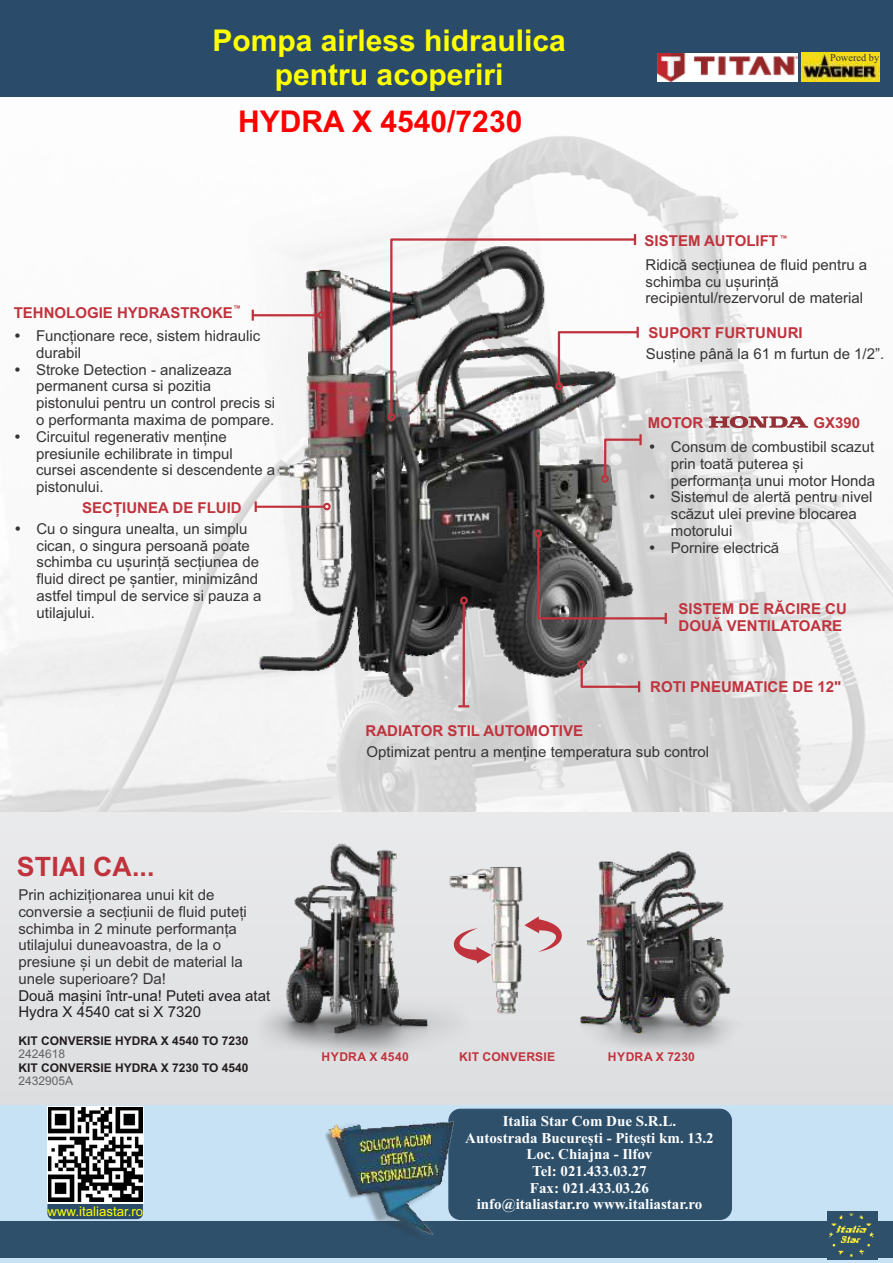
<style>
.page{position:relative;width:893px;height:1263px;background:#fff}
.page>*{position:absolute;margin:0;border:0;box-sizing:border-box;transform-origin:0 0}
.t1{font:700 30px/33.5px "Arial";color:#ff0;text-align:center}
.t2{font:700 30px "Arial";color:#f00}
.t3{font:700 26.7px "Arial";letter-spacing:.01em;color:#c0333d}
.t4{font:15px/16.8px "Arial";color:#373435}
.t5{font:700 15px/16.8px "Arial";color:#c0333d}
.t6{font:700 15px/16.6px "Times New Roman";color:#fefefe;text-align:center}
.t7{font:15px/16.8px "Arial";color:#221e1f}
.t8{font:13.2px "Arial";color:#ff0}
.t9{font:700 12.15px "Arial";letter-spacing:.015em;color:#c0333d}
.t10{font:700 12.15px "Arial";letter-spacing:.035em;color:#c0333d}
.t11{font:700 12px "Arial";color:#221e1f}
.t12{font:12px "Arial";color:#626365}
.t13{font:10.35px "Times New Roman";color:#373435}
.t14{font:700 7.8px "Arial";color:#c0333d}
</style>
<div class="page">
<img style="left:0;top:136px;width:893px;height:676px">
<div style="left:0;top:1105px;width:893px;height:158px;background:#c7e1f5"></div>
<div style="left:0;top:0;width:893px;height:97px;background:#2a4c6a"></div>
<div style="left:0;top:1221px;width:893px;height:36px;background:#2e506b"></div>
<img style="left:801px;top:53px;width:79px;height:29px">
<img style="left:657px;top:53px;width:141px;height:29px">
<div style="left:0;top:812px;width:893px;height:293px;background:#e2e3e5"></div>
<img style="left:562px;top:849px;width:188px;height:188px">
<img style="left:256px;top:837px;width:204px;height:204px">
<svg style="left:527px;top:916px;width:35px;height:36px"></svg>
<img style="left:448px;top:860px;width:79px;height:158px">
<svg style="left:709px;top:416px;width:99px;height:12px"></svg>
<img style="left:211px;top:236px;width:470px;height:470px">
<div style="left:388px;top:413px;width:7px;height:8px;border:2px solid #c0333d;border-radius:50%"></div>
<svg style="left:389px;top:234px;width:251px;height:183px"></svg>
<div style="left:601px;top:475px;width:8px;height:8px;border:2px solid #c0333d;border-radius:50%"></div>
<svg style="left:602px;top:434px;width:41px;height:45px;background:#cebebf"></svg>
<svg style="left:458px;top:705px;width:11px;height:2px"></svg>
<hr style="left:463px;top:603px;width:2px;height:103px;background:#c0333d">
<div style="left:460px;top:596px;width:8px;height:8px;border:2px solid #c0333d;border-radius:50%"></div>
<div style="left:534px;top:530px;width:8px;height:7px;border:2px solid #c0333d;border-radius:50%"></div>
<svg style="left:252px;top:310px;width:2px;height:11px"></svg>
<hr style="left:253px;top:314px;width:66px;height:2px;background:#c0333d">
<div style="left:318px;top:311px;width:7px;height:8px;border:2px solid #c0333d;border-radius:50%"></div>
<svg style="left:579px;top:665px;width:62px;height:27px;background:#d0bfc0"></svg>
<div style="left:578px;top:660px;width:7px;height:8px;border:2px solid #c0333d;border-radius:50%"></div>
<svg style="left:255px;top:501px;width:2px;height:11px"></svg>
<hr style="left:256px;top:506px;width:68px;height:2px;background:#c0333d">
<div style="left:323px;top:503px;width:8px;height:7px;border:2px solid #c0333d;border-radius:50%"></div>
<img style="left:827px;top:1211px;width:51px;height:48px">
<div style="left:449px;top:1109px;width:283px;height:110px;background:#2e506b;border:1px solid #2e506b;border-radius:12px"></div>
<img style="left:325px;top:1120px;width:129px;height:115px">
<div style="left:47px;top:1190px;width:96px;height:29px;background:#2a4c6a;border-radius:6px"></div>
<div style="left:47px;top:1106px;width:97px;height:98px;background:linear-gradient(to right,#fff,#fff)"></div>
<img style="left:48px;top:1108px;width:94px;height:93px">
<svg style="left:15px;top:333px;width:5px;height:5px"></svg>
<svg style="left:15px;top:367px;width:5px;height:4px"></svg>
<svg style="left:15px;top:434px;width:5px;height:4px"></svg>
<svg style="left:16px;top:526px;width:4px;height:5px"></svg>
<svg style="left:650px;top:444px;width:5px;height:5px"></svg>
<svg style="left:650px;top:495px;width:5px;height:4px"></svg>
<svg style="left:536px;top:534px;width:132px;height:90px;background:#8f8989"></svg>
<h1 class="t1" style="left:212px;top:26px;width:355px">Pompa airless hidraulica pentru acoperiri</h1>
<h1 class="t2" style="left:238px;top:110px;width:286px">HYDRA X 4540/7230</h1>
<p class="t14" style="left:233px;top:306px;width:9px">™</p>
<p class="t5" style="left:14px;top:306px;width:221px">TEHNOLOGIE HYDRASTROKE</p>
<p class="t4" style="left:36px;top:329px;width:241px">Funcționare rece, sistem hidraulic durabil<br>Stroke Detection - analizeaza permanent cursa si pozitia pistonului pentru un control precis si o performanta maxima de pompare.<br>Circuitul regenerativ menține presiunile echilibrate in timpul cursei ascendente si descendente a pistonului.</p>
<p class="t5" style="left:82px;top:501px;width:161px">SECȚIUNEA DE FLUID</p>
<p class="t4" style="left:36px;top:522px;width:227px">Cu o singura unealta, un simplu cican, o singura persoană poate schimba cu ușurință secțiunea de fluid direct pe șantier, minimizând astfel timpul de service si pauza a utilajului.</p>
<p class="t13" style="left:830px;top:54px;width:51px">Powered by</p>
<p class="t5" style="left:645px;top:234px;width:135px">SISTEM AUTOLIFT</p>
<p class="t4" style="left:645px;top:258px;width:223px">Ridică secțiunea de fluid pentru a schimba cu ușurință recipientul/rezervorul de material</p>
<p class="t5" style="left:649px;top:325px;width:156px">SUPORT FURTUNURI</p>
<p class="t4" style="left:646px;top:347px;width:240px">Susține până la 61 m furtun de 1/2”.</p>
<p class="t14" style="left:780px;top:235px;width:9px">™</p>
<p class="t5" style="left:648px;top:415px;width:57px">MOTOR</p>
<p class="t5" style="left:813px;top:415px;width:48px">GX390</p>
<p class="t4" style="left:671px;top:440px;width:206px">Consum de combustibil scazut prin toată puterea și performanța unui motor Honda<br>Sistemul de alertă pentru nivel scăzut ulei previne blocarea motorului<br>Pornire electrică</p>
<p class="t5" style="left:679px;top:601px;width:170px">SISTEM DE RĂCIRE CU<br>DOUĂ VENTILATOARE</p>
<p class="t5" style="left:650px;top:679px;width:193px">ROTI PNEUMATICE DE 12"</p>
<h2 class="t3" style="left:17px;top:856px;width:139px">STIAI CA...</h2>
<p class="t4" style="left:18px;top:888px;width:230px">Prin achiziționarea unui kit de conversie a secțiunii de fluid puteți schimba in 2 minute performanța utilajului duneavoastra, de la o presiune și un debit de material la unele superioare? Da!</p>
<p class="t7" style="left:18px;top:988px;width:253px">Două mașini într-una! Puteti avea atat<br>Hydra X 4540 cat si X 7320</p>
<p class="t11" style="left:18px;top:1036px;width:232px">KIT CONVERSIE HYDRA X 4540 TO 7230</p>
<p class="t12" style="left:18px;top:1049px;width:48px">2424618</p>
<p class="t11" style="left:18px;top:1063px;width:232px">KIT CONVERSIE HYDRA X 7230 TO 4540</p>
<p class="t12" style="left:18px;top:1076px;width:56px">2432905A</p>
<p class="t8" style="left:47px;top:1206px;width:97px">www.italiastar.ro</p>
<p class="t5" style="left:366px;top:723px;width:219px">RADIATOR STIL AUTOMOTIVE</p>
<p class="t4" style="left:367px;top:745px;width:344px">Optimizat pentru a menține temperatura sub control</p>
<p class="t10" style="left:322px;top:1052px;width:89px">HYDRA X 4540</p>
<p class="t9" style="left:459px;top:1052px;width:97px">KIT CONVERSIE</p>
<p class="t9" style="left:608px;top:1052px;width:89px">HYDRA X 7230</p>
<p class="t6" style="left:465px;top:1114px;width:250px">Italia Star Com Due S.R.L.<br>Autostrada București - Pitești km. 13.2<br>Loc. Chiajna - Ilfov<br>Tel: 021.433.03.27<br>Fax: 021.433.03.26<br>info@italiastar.ro www.italiastar.ro</p>
</div>
